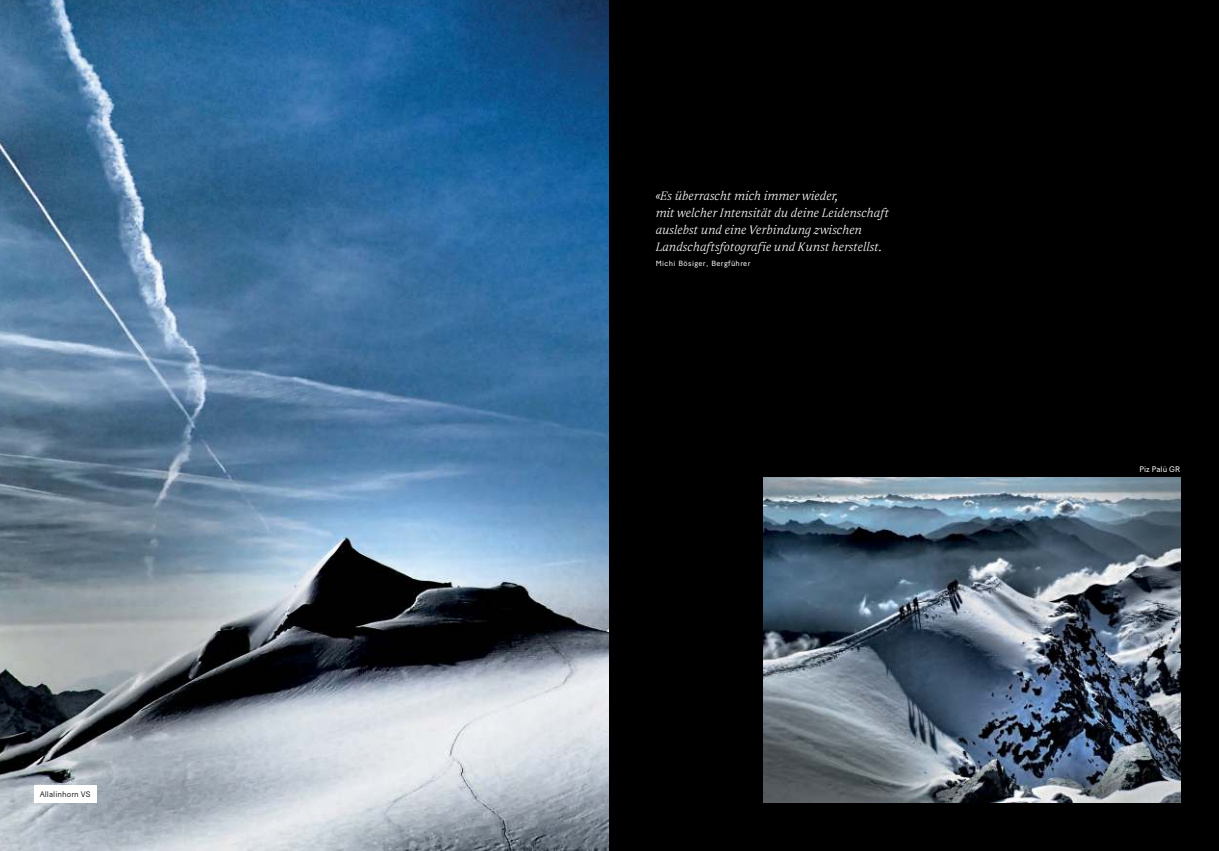
<style>
.page{position:relative;width:1219px;height:851px;background:#fff}
.page>*{position:absolute;margin:0;border:0;box-sizing:border-box;transform-origin:0 0}
.t1{font:italic 100 13px/17px "Aleksei";letter-spacing:.005em;color:#fff}
.t2{font:8px "Baton Turbo";letter-spacing:.005em;color:#221f1f}
.t3{font:8px "Baton Turbo";letter-spacing:.005em;color:#fff}
.t4{font:7.5px "Baton Turbo";letter-spacing:.05em;color:#fff}
</style>
<div class="page">
<img style="left:0;top:0;width:609px;height:850px">
<div style="left:34px;top:785px;width:62px;height:17px;background:#fff"></div>
<div style="left:609px;top:0;width:610px;height:850px;background:#000"></div>
<img style="left:763px;top:477px;width:417px;height:325px">
<p class="t2" style="left:40px;top:790px;width:52px">Allalinhorn VS</p>
<p class="t1" style="left:656px;top:188px;width:235px">«Es überrascht mich immer wieder,<br>mit welcher Intensität du deine Leidenschaft auslebst und eine Verbindung zwischen Landschaftsfotografie und Kunst herstellst.</p>
<p class="t4" style="left:656px;top:260px;width:96px">Michi Bösiger, Bergführer</p>
<p class="t3" style="left:1139px;top:465px;width:42px">Piz Palü GR</p>
</div>
